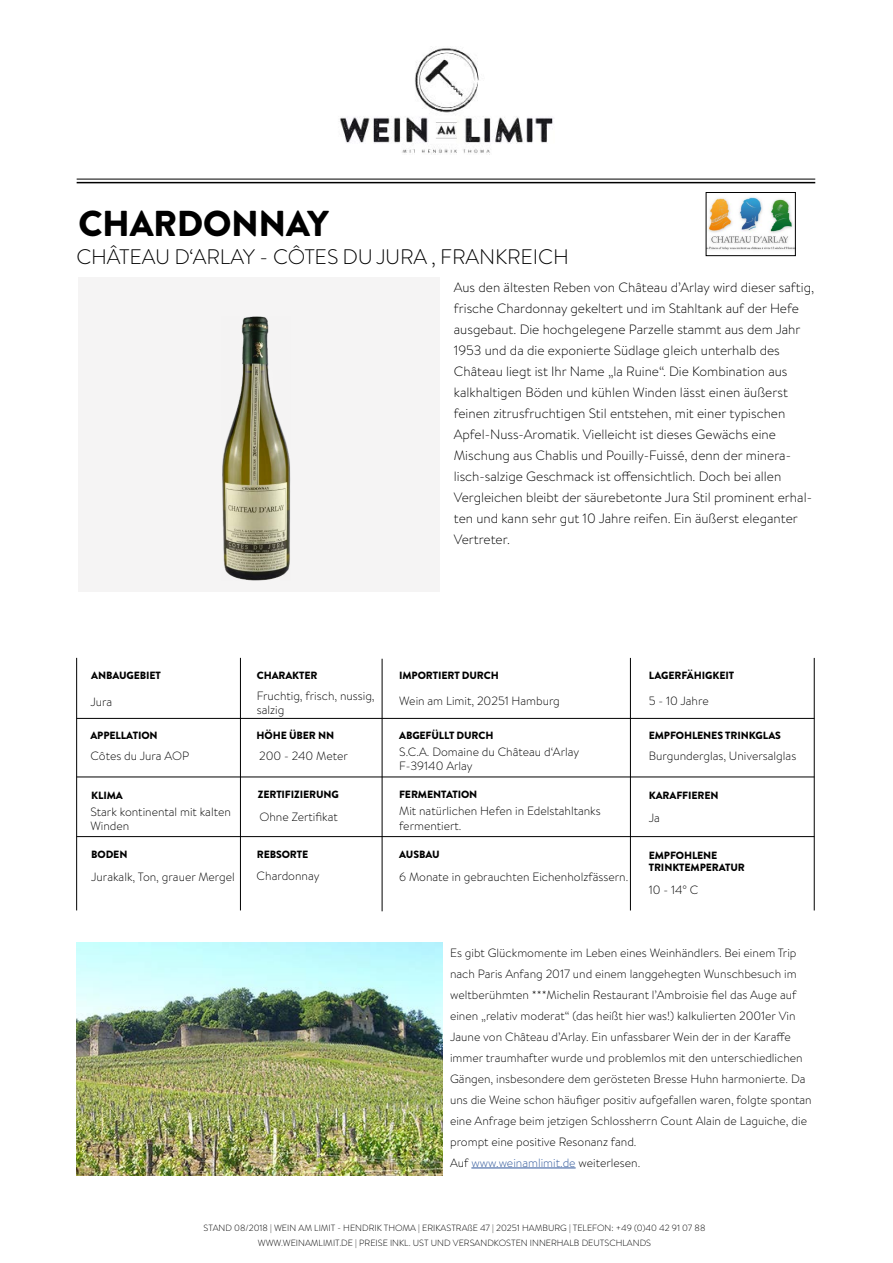
<style>
.page{position:relative;width:893px;height:1263px;background:#fff}
.page>*{position:absolute;margin:0;border:0;box-sizing:border-box;transform-origin:0 0}
.t1{font:900 36px "Brandon Grotesque";letter-spacing:-.01em;color:#000}
.t2{font:300 21px "Brandon Grotesque";letter-spacing:-.01em;color:#000}
.t3{font:300 13.5px/21px "Brandon Text";color:#000}
.t4{font:300 12px/21px "Brandon Text";color:#000}
.t5{font:900 10.5px/12.6px "Brandon Grotesque";letter-spacing:-.01em;color:#000}
.t6{font:300 9px/15px "Brandon Text";color:#000;text-align:center}
.s1{color:#30589b}
</style>
<div class="page">
<div style="left:78px;top:277px;width:362px;height:314px;background:#f5f4f4"></div>
<img style="left:160px;top:316px;width:194px;height:276px">
<hr style="left:471px;top:1167px;width:105px;height:1px;background:#30589b">
<img style="left:77px;top:943px;width:365px;height:232px">
<hr style="left:77px;top:182px;width:738px;height:1px;background:#000">
<img style="left:340px;top:48px;width:213px;height:106px">
<hr style="left:77px;top:179px;width:738px;height:1px;background:#000">
<img style="left:708px;top:197px;width:85px;height:53px">
<div style="left:706px;top:192px;width:89px;height:64px;border:1px solid #000"></div>
<hr style="left:240px;top:658px;width:1px;height:252px;background:#000">
<hr style="left:76px;top:658px;width:1px;height:252px;background:#000">
<hr style="left:382px;top:659px;width:1px;height:252px;background:#000">
<hr style="left:77px;top:718px;width:737px;height:1px;background:#000">
<hr style="left:77px;top:777px;width:737px;height:1px;background:#000">
<hr style="left:77px;top:836px;width:737px;height:1px;background:#000">
<hr style="left:630px;top:658px;width:1px;height:252px;background:#000">
<hr style="left:814px;top:658px;width:1px;height:252px;background:#000">
<h1 class="t1" style="left:78px;top:198px;width:252px">CHARDONNAY</h1>
<h2 class="t2" style="left:76px;top:243px;width:494px">CHÂTEAU D‘ARLAY - CÔTES DU JURA , FRANKREICH</h2>
<p class="t3" style="left:454px;top:276px;width:362px">Aus den ältesten Reben von Château d’Arlay wird dieser saftig, frische Chardonnay gekeltert und im Stahltank auf der Hefe ausgebaut. Die hochgelegene Parzelle stammt aus dem Jahr 1953 und da die exponierte Südlage gleich unterhalb des Château liegt ist Ihr Name „la Ruine“. Die Kombination aus kalkhaltigen Böden und kühlen Winden lässt einen äußerst feinen zitrusfruchtigen Stil entstehen, mit einer typischen Apfel-Nuss-Aromatik. Vielleicht ist dieses Gewächs eine Mischung aus Chablis und Pouilly-Fuissé, denn der minera&shy;lisch-salzige Geschmack ist offensichtlich. Doch bei allen Vergleichen bleibt der säurebetonte Jura Stil prominent erhal&shy;ten und kann sehr gut 10 Jahre reifen. Ein äußerst eleganter Vertreter.</p>
<p class="t5" style="left:91px;top:669px;width:71px">ANBAUGEBIET</p>
<p class="t5" style="left:257px;top:669px;width:62px">CHARAKTER</p>
<p class="t5" style="left:399px;top:669px;width:101px">IMPORTIERT DURCH</p>
<p class="t5" style="left:649px;top:669px;width:87px">LAGERFÄHIGKEIT</p>
<p class="t4" style="left:90px;top:691px;width:23px">Jura</p>
<p class="t4" style="left:257px;top:688px;width:119px;line-height:14.4px">Fruchtig, frisch, nussig, salzig</p>
<p class="t4" style="left:399px;top:690px;width:162px">Wein am Limit, 20251 Hamburg</p>
<p class="t4" style="left:649px;top:690px;width:61px">5 - 10 Jahre</p>
<p class="t5" style="left:90px;top:729px;width:69px">APPELLATION</p>
<p class="t5" style="left:257px;top:729px;width:79px">HÖHE ÜBER NN</p>
<p class="t5" style="left:399px;top:730px;width:96px">ABGEFÜLLT DURCH</p>
<p class="t5" style="left:649px;top:730px;width:134px">EMPFOHLENES TRINKGLAS</p>
<p class="t4" style="left:90px;top:745px;width:100px">Côtes du Jura AOP</p>
<p class="t4" style="left:259px;top:745px;width:90px">200 - 240 Meter</p>
<p class="t4" style="left:399px;top:744px;width:182px;line-height:14.4px">S.C.A. Domaine du Château d‘Arlay<br>F-39140 Arlay</p>
<p class="t4" style="left:649px;top:745px;width:149px">Burgunderglas, Universalglas</p>
<p class="t5" style="left:91px;top:789px;width:33px">KLIMA</p>
<p class="t5" style="left:258px;top:788px;width:83px">ZERTIFIZIERUNG</p>
<p class="t5" style="left:399px;top:788px;width:80px">FERMENTATION</p>
<p class="t5" style="left:649px;top:789px;width:71px">KARAFFIEREN</p>
<p class="t4" style="left:399px;top:803px;width:203px;line-height:14.4px">Mit natürlichen Hefen in Edelstahltanks fermentiert.</p>
<p class="t4" style="left:90px;top:804px;width:142px;line-height:14.4px">Stark kontinental mit kalten<br>Winden</p>
<p class="t4" style="left:649px;top:807px;width:13px">Ja</p>
<p class="t4" style="left:260px;top:806px;width:80px">Ohne Zertifikat</p>
<p class="t5" style="left:91px;top:848px;width:38px">BODEN</p>
<p class="t5" style="left:257px;top:848px;width:53px">REBSORTE</p>
<p class="t5" style="left:399px;top:848px;width:42px">AUSBAU</p>
<p class="t4" style="left:257px;top:865px;width:64px">Chardonnay</p>
<p class="t4" style="left:91px;top:866px;width:145px">Jurakalk, Ton, grauer Mergel</p>
<p class="t4" style="left:399px;top:866px;width:231px">6 Monate in gebrauchten Eichenholzfässern.</p>
<p class="t5" style="left:649px;top:849px;width:98px">EMPFOHLENE<br>TRINKTEMPERATUR</p>
<p class="t4" style="left:649px;top:879px;width:51px">10 - 14° C</p>
<p class="t4" style="left:450px;top:942px;width:363px">Es gibt Glückmomente im Leben eines Weinhändlers. Bei einem Trip nach Paris Anfang 2017 und einem langgehegten Wunschbesuch im weltberühmten ***Michelin Restaurant l’Ambroisie fiel das Auge auf einen „relativ moderat“ (das heißt hier was!) kalkulierten 2001er Vin Jaune von Château d’Arlay. Ein unfassbarer Wein der in der Karaffe immer traumhafter wurde und problemlos mit den unterschiedlichen Gängen, insbesondere dem gerösteten Bresse Huhn harmonierte. Da uns die Weine schon häufiger positiv aufgefallen waren, folgte spontan eine Anfrage beim jetzigen Schlossherrn Count Alain de Laguiche, die prompt eine positive Resonanz fand.<br>Auf <span class="s1">www.weinamlimit.de</span> weiterlesen.</p>
<p class="t6" style="left:204px;top:1220px;width:503px">STAND 08/2018 | WEIN AM LIMIT - HENDRIK THOMA | ERIKASTRAßE 47 | 20251 HAMBURG | TELEFON: +49 (0)40 42 91 07 88<br>WWW.WEINAMLIMIT.DE | PREISE INKL. UST UND VERSANDKOSTEN INNERHALB DEUTSCHLANDS</p>
</div>
